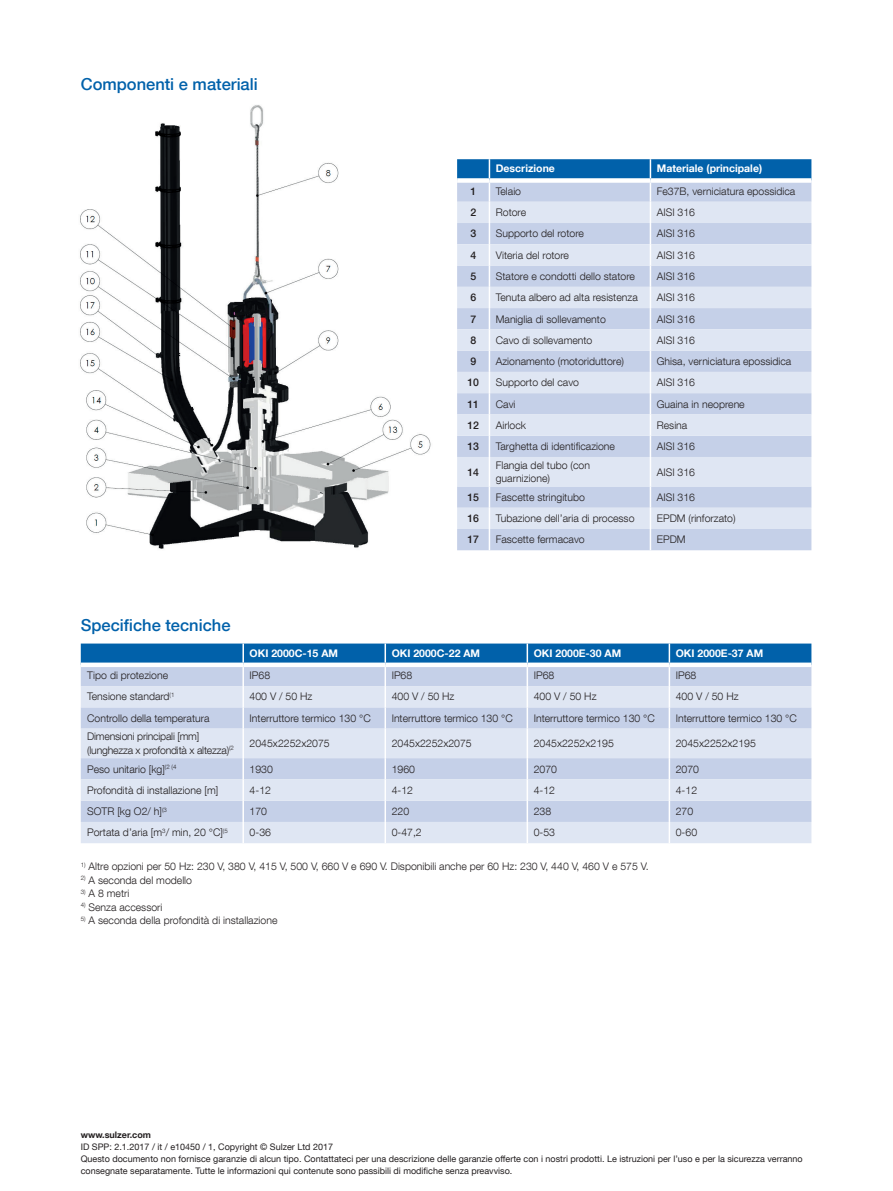
<style>
.page{position:relative;width:893px;height:1191px;background:#fff}
.page>*{position:absolute;margin:0;border:0;box-sizing:border-box;transform-origin:0 0}
.t1{font:500 16.5px "Helvetica Neue LT Com";color:#0161aa}
.t2{font:300 10.5px/13.5px "Helvetica Neue LT Com";color:#231f20}
.t3{font:700 10.5px "Helvetica Neue LT Com";color:#fff}
.t4{font:300 10.5px/13.5px "Helvetica Neue LT Com";letter-spacing:-.02em;color:#231f20}
.t5{font:500 10.5px "Helvetica Neue LT Com";color:#231f20}
.t6{font:9px/12px "Helvetica Neue LT Com";color:#231f20}
.t7{font:700 9px "Helvetica Neue LT Com";color:#231f20}
</style>
<div class="page">
<svg style="left:81px;top:728px;width:730px;height:115px;background:#d5deef"></svg>
<hr style="left:242px;top:728px;width:2px;height:30px;background:#fff">
<hr style="left:242px;top:758px;width:2px;height:21px;background:#fff">
<hr style="left:242px;top:779px;width:2px;height:21px;background:#fff">
<hr style="left:242px;top:800px;width:2px;height:22px;background:#fff">
<hr style="left:242px;top:822px;width:2px;height:21px;background:#fff">
<svg style="left:81px;top:643px;width:730px;height:85px;background:#a2bedd"></svg>
<hr style="left:385px;top:728px;width:1px;height:30px;background:#fff">
<hr style="left:527px;top:728px;width:1px;height:30px;background:#fff">
<hr style="left:669px;top:728px;width:1px;height:30px;background:#fff">
<svg style="left:385px;top:758px;width:1px;height:85px"></svg>
<svg style="left:527px;top:758px;width:1px;height:85px"></svg>
<svg style="left:669px;top:758px;width:1px;height:85px"></svg>
<div style="left:385px;top:662px;width:142px;height:5px;background:#fff"></div>
<div style="left:527px;top:662px;width:142px;height:5px;background:#fff"></div>
<svg style="left:457px;top:159px;width:354px;height:391px;background:#c8d5ea"></svg>
<div style="left:457px;top:178px;width:32px;height:5px;background:#fff"></div>
<img style="left:80px;top:105px;width:351px;height:444px">
<h1 class="t1" style="left:81px;top:74px;width:178px">Componenti e materiali</h1>
<h1 class="t1" style="left:81px;top:614px;width:151px">Specifiche tecniche</h1>
<p class="t3" style="left:496px;top:162px;width:61px">Descrizione</p>
<p class="t3" style="left:657px;top:162px;width:107px">Materiale (principale)</p>
<p class="t5" style="left:470px;top:185px;width:7px">1</p>
<p class="t2" style="left:496px;top:184px;width:27px">Telaio</p>
<p class="t2" style="left:657px;top:184px;width:140px">Fe37B, verniciatura epossidica</p>
<p class="t5" style="left:470px;top:206px;width:7px">2</p>
<p class="t2" style="left:496px;top:205px;width:32px">Rotore</p>
<p class="t2" style="left:657px;top:205px;width:40px">AISI 316</p>
<p class="t5" style="left:470px;top:227px;width:7px">3</p>
<p class="t2" style="left:496px;top:227px;width:90px">Supporto del rotore</p>
<p class="t2" style="left:657px;top:227px;width:40px">AISI 316</p>
<p class="t5" style="left:470px;top:249px;width:7px">4</p>
<p class="t2" style="left:496px;top:248px;width:75px">Viteria del rotore</p>
<p class="t2" style="left:657px;top:248px;width:40px">AISI 316</p>
<p class="t5" style="left:470px;top:270px;width:7px">5</p>
<p class="t2" style="left:496px;top:269px;width:141px">Statore e condotti dello statore</p>
<p class="t2" style="left:657px;top:269px;width:40px">AISI 316</p>
<p class="t5" style="left:470px;top:291px;width:7px">6</p>
<p class="t2" style="left:496px;top:290px;width:144px">Tenuta albero ad alta resistenza</p>
<p class="t2" style="left:657px;top:290px;width:40px">AISI 316</p>
<p class="t5" style="left:470px;top:312px;width:7px">7</p>
<p class="t2" style="left:496px;top:312px;width:112px">Maniglia di sollevamento</p>
<p class="t2" style="left:657px;top:312px;width:40px">AISI 316</p>
<p class="t5" style="left:470px;top:334px;width:7px">8</p>
<p class="t2" style="left:496px;top:333px;width:98px">Cavo di sollevamento</p>
<p class="t2" style="left:657px;top:333px;width:40px">AISI 316</p>
<p class="t5" style="left:470px;top:355px;width:7px">9</p>
<p class="t2" style="left:496px;top:354px;width:130px">Azionamento (motoriduttore)</p>
<p class="t2" style="left:657px;top:354px;width:136px">Ghisa, verniciatura epossidica</p>
<p class="t5" style="left:467px;top:376px;width:13px">10</p>
<p class="t2" style="left:496px;top:375px;width:85px">Supporto del cavo</p>
<p class="t2" style="left:657px;top:375px;width:40px">AISI 316</p>
<p class="t5" style="left:467px;top:397px;width:13px">11</p>
<p class="t2" style="left:496px;top:397px;width:21px">Cavi</p>
<p class="t2" style="left:657px;top:397px;width:89px">Guaina in neoprene</p>
<p class="t5" style="left:467px;top:419px;width:13px">12</p>
<p class="t2" style="left:496px;top:418px;width:32px">Airlock</p>
<p class="t2" style="left:657px;top:418px;width:32px">Resina</p>
<p class="t5" style="left:467px;top:440px;width:13px">13</p>
<p class="t2" style="left:496px;top:439px;width:121px">Targhetta di identificazione</p>
<p class="t2" style="left:657px;top:439px;width:40px">AISI 316</p>
<p class="t5" style="left:467px;top:465px;width:13px">14</p>
<p class="t2" style="left:496px;top:458px;width:96px">Flangia del tubo (con guarnizione)</p>
<p class="t2" style="left:657px;top:465px;width:40px">AISI 316</p>
<p class="t5" style="left:467px;top:491px;width:13px">15</p>
<p class="t2" style="left:496px;top:490px;width:91px">Fascette stringitubo</p>
<p class="t2" style="left:657px;top:490px;width:40px">AISI 316</p>
<p class="t5" style="left:467px;top:512px;width:13px">16</p>
<p class="t2" style="left:496px;top:511px;width:140px">Tubazione dell’aria di processo</p>
<p class="t2" style="left:657px;top:511px;width:80px">EPDM (rinforzato)</p>
<p class="t5" style="left:467px;top:533px;width:13px">17</p>
<p class="t2" style="left:496px;top:533px;width:90px">Fascette fermacavo</p>
<p class="t2" style="left:657px;top:533px;width:30px">EPDM</p>
<p class="t3" style="left:250px;top:646px;width:90px">OKI 2000C-15 AM</p>
<p class="t3" style="left:392px;top:646px;width:90px">OKI 2000C-22 AM</p>
<p class="t3" style="left:534px;top:646px;width:89px">OKI 2000E-30 AM</p>
<p class="t3" style="left:676px;top:646px;width:89px">OKI 2000E-37 AM</p>
<p class="t2" style="left:87px;top:668px;width:82px">Tipo di protezione</p>
<p class="t2" style="left:250px;top:668px;width:22px">IP68</p>
<p class="t2" style="left:392px;top:668px;width:22px">IP68</p>
<p class="t2" style="left:534px;top:668px;width:22px">IP68</p>
<p class="t2" style="left:676px;top:668px;width:22px">IP68</p>
<p class="t2" style="left:87px;top:690px;width:89px">Tensione standard<sup>(1</sup></p>
<p class="t2" style="left:250px;top:690px;width:64px">400 V / 50 Hz</p>
<p class="t2" style="left:392px;top:690px;width:64px">400 V / 50 Hz</p>
<p class="t2" style="left:534px;top:690px;width:64px">400 V / 50 Hz</p>
<p class="t2" style="left:676px;top:690px;width:64px">400 V / 50 Hz</p>
<p class="t2" style="left:87px;top:711px;width:124px">Controllo della temperatura</p>
<p class="t2" style="left:250px;top:711px;width:123px">Interruttore termico 130 °C</p>
<p class="t2" style="left:392px;top:711px;width:123px">Interruttore termico 130 °C</p>
<p class="t2" style="left:534px;top:711px;width:123px">Interruttore termico 130 °C</p>
<p class="t2" style="left:676px;top:711px;width:123px">Interruttore termico 130 °C</p>
<p class="t4" style="left:87px;top:729px;width:148px">Dimensioni principali [mm] (lunghezza x profondità x altezza)<sup>(2</sup></p>
<p class="t2" style="left:250px;top:736px;width:82px">2045x2252x2075</p>
<p class="t2" style="left:392px;top:736px;width:82px">2045x2252x2075</p>
<p class="t2" style="left:534px;top:736px;width:82px">2045x2252x2195</p>
<p class="t2" style="left:676px;top:736px;width:82px">2045x2252x2195</p>
<p class="t2" style="left:87px;top:762px;width:91px">Peso unitario [kg]<sup>(2</sup> <sup>(4</sup></p>
<p class="t2" style="left:250px;top:762px;width:25px">1930</p>
<p class="t2" style="left:392px;top:762px;width:25px">1960</p>
<p class="t2" style="left:534px;top:762px;width:25px">2070</p>
<p class="t2" style="left:676px;top:762px;width:25px">2070</p>
<p class="t2" style="left:87px;top:783px;width:133px">Profondità di installazione [m]</p>
<p class="t2" style="left:250px;top:783px;width:23px">4-12</p>
<p class="t2" style="left:392px;top:783px;width:23px">4-12</p>
<p class="t2" style="left:534px;top:783px;width:23px">4-12</p>
<p class="t2" style="left:676px;top:783px;width:23px">4-12</p>
<p class="t2" style="left:87px;top:804px;width:81px">SOTR [kg O2/ h]<sup>(3</sup></p>
<p class="t2" style="left:250px;top:804px;width:19px">170</p>
<p class="t2" style="left:392px;top:804px;width:19px">220</p>
<p class="t2" style="left:534px;top:804px;width:19px">238</p>
<p class="t2" style="left:676px;top:804px;width:19px">270</p>
<p class="t2" style="left:87px;top:825px;width:142px">Portata d’aria [m<sup>3</sup>/ min, 20 °C]<sup>(5</sup></p>
<p class="t2" style="left:250px;top:825px;width:23px">0-36</p>
<p class="t2" style="left:392px;top:825px;width:32px">0-47,2</p>
<p class="t2" style="left:534px;top:825px;width:23px">0-53</p>
<p class="t2" style="left:676px;top:825px;width:23px">0-60</p>
<p class="t2" style="left:81px;top:859px;width:569px"><sup>1)</sup> Altre opzioni per 50 Hz: 230 V, 380 V, 415 V, 500 V, 660 V e 690 V. Disponibili anche per 60 Hz: 230 V, 440 V, 460 V e 575 V.</p>
<p class="t2" style="left:81px;top:873px;width:113px"><sup>2)</sup> A seconda del modello</p>
<p class="t2" style="left:81px;top:886px;width:50px"><sup>3)</sup> A 8 metri</p>
<p class="t2" style="left:81px;top:900px;width:83px"><sup>4)</sup> Senza accessori</p>
<p class="t2" style="left:81px;top:913px;width:198px"><sup>5)</sup> A seconda della profondità di installazione</p>
<p class="t7" style="left:81px;top:1129px;width:72px">www.sulzer.com</p>
<p class="t6" style="left:81px;top:1140px;width:723px">ID SPP: 2.1.2017 / it / e10450 / 1, Copyright © Sulzer Ltd 2017<br>Questo documento non fornisce garanzie di alcun tipo. Contattateci per una descrizione delle garanzie offerte con i nostri prodotti. Le istruzioni per l’uso e per la sicurezza verranno consegnate separatamente. Tutte le informazioni qui contenute sono passibili di modifiche senza preavviso.</p>
</div>
